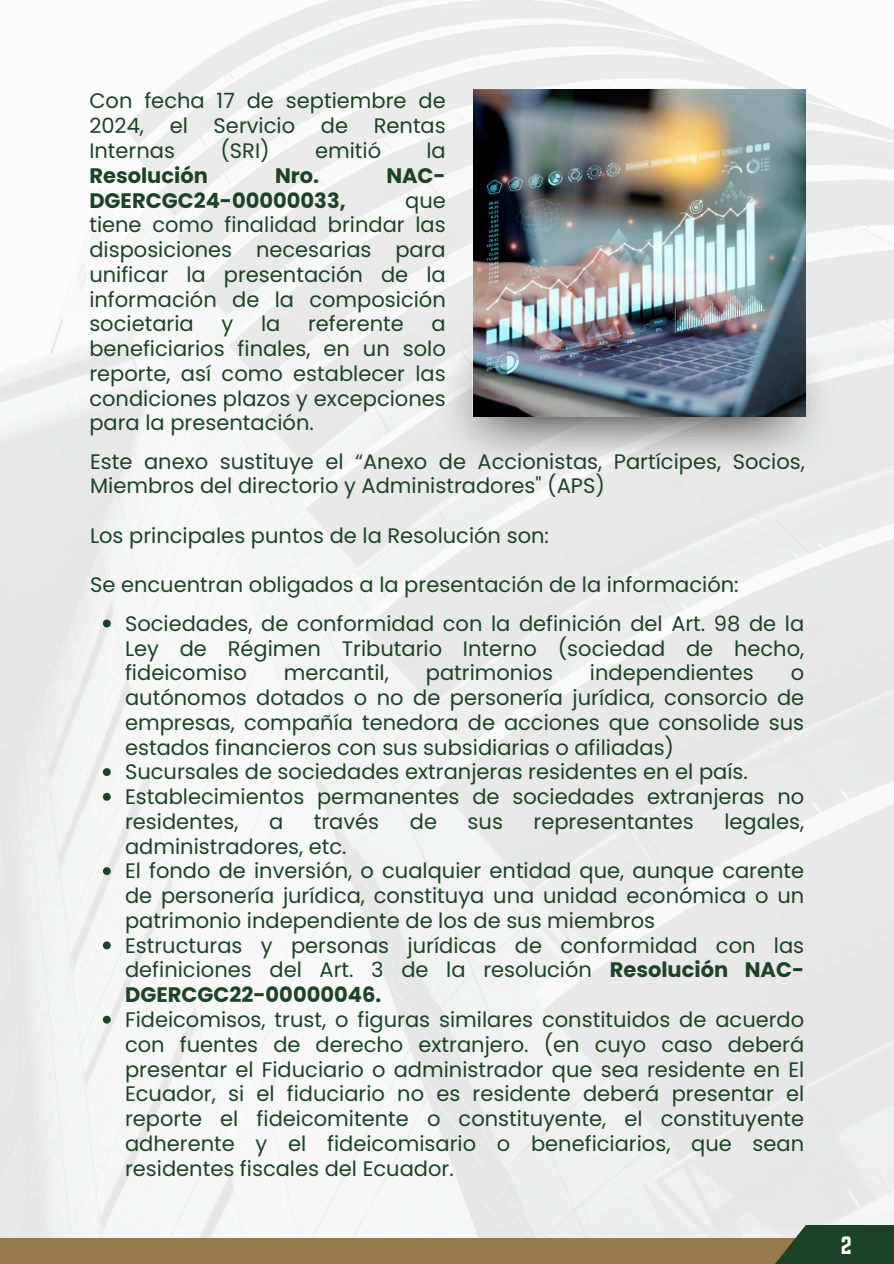
<style>
.page{position:relative;width:894px;height:1264px;background:#fff}
.page>*{position:absolute;margin:0;border:0;box-sizing:border-box;transform-origin:0 0}
.t1{font:21.9px "Norwester";color:#fff}
.t2{font:21px/24.8px "Poppins";color:#1c4326;text-align:justify}
.t3{font:700 21px "Poppins";color:#1c4326}
.s1{font-weight:700}
</style>
<div class="page">
<img style="left:0;top:0;width:893px;height:1238px">
<img style="left:439px;top:330px;width:399px;height:136px">
<img style="left:473px;top:89px;width:332px;height:328px">
<div style="left:0;top:1238px;width:810px;height:25px;background:#967a4b"></div>
<svg style="left:752px;top:1224px;width:141px;height:39px;fill:#1c4326"></svg>
<svg style="left:103px;top:619px;width:8px;height:8px"></svg>
<svg style="left:103px;top:768px;width:8px;height:8px"></svg>
<svg style="left:103px;top:792px;width:8px;height:8px"></svg>
<svg style="left:103px;top:867px;width:8px;height:8px"></svg>
<svg style="left:103px;top:941px;width:8px;height:8px"></svg>
<svg style="left:103px;top:1015px;width:8px;height:8px"></svg>
<p class="t2" style="left:89px;top:89px;width:358px">Con fecha 17 de septiembre de 2024, el Servicio de Rentas Internas</p>
<p class="t2" style="left:220px;top:138px;width:51px">(SRI)</p>
<p class="t2" style="left:315px;top:138px;width:68px">emitió</p>
<p class="t2" style="left:426px;top:138px;width:21px">la</p>
<p class="t3" style="left:89px;top:161px;width:120px">Resolución</p>
<p class="t3" style="left:275px;top:161px;width:46px">Nro.</p>
<p class="t3" style="left:386px;top:161px;width:61px">NAC-</p>
<p class="t3" style="left:89px;top:185px;width:258px">DGERCGC24-00000033,</p>
<p class="t2" style="left:89px;top:188px;width:358px;text-indent:316px">que tiene como finalidad brindar las disposiciones necesarias para unificar la presentación de la información de la composición societaria</p>
<p class="t2" style="left:221px;top:311px;width:13px">y</p>
<p class="t2" style="left:261px;top:311px;width:21px">la</p>
<p class="t2" style="left:308px;top:311px;width:97px">referente</p>
<p class="t2" style="left:89px;top:311px;width:358px;text-indent:342px">a beneficiarios finales, en un solo reporte, así como establecer las condiciones plazos y excepciones para la presentación.</p>
<p class="t2" style="left:90px;top:449px;width:716px">Este anexo sustituye el “Anexo de Accionistas, Partícipes, Socios,<br>Miembros del directorio y Administradores" (APS)</p>
<p class="t2" style="left:90px;top:523px;width:460px">Los principales puntos de la Resolución son:</p>
<p class="t2" style="left:90px;top:572px;width:650px">Se encuentran obligados a la presentación de la información:</p>
<p class="t2" style="left:125px;top:611px;width:680px">Sociedades, de conformidad con la definición del Art. 98 de la Ley de Régimen Tributario Interno (sociedad de hecho, fideicomiso</p>
<p class="t2" style="left:284px;top:660px;width:106px">mercantil,</p>
<p class="t2" style="left:425px;top:660px;width:129px">patrimonios</p>
<p class="t2" style="left:589px;top:660px;width:165px">independientes</p>
<p class="t2" style="left:125px;top:660px;width:680px;text-indent:665px">o autónomos dotados o no de personería jurídica, consorcio de empresas, compañía tenedora de acciones que consolide sus estados financieros con sus subsidiarias o afiliadas)</p>
<h1 class="t2" style="left:125px;top:759px;width:624px">Sucursales de sociedades extranjeras residentes en el país.</h1>
<h1 class="t2" style="left:125px;top:784px;width:680px">Establecimientos permanentes de sociedades extranjeras no residentes,</h1>
<h1 class="t2" style="left:269px;top:809px;width:16px">a</h1>
<h1 class="t2" style="left:314px;top:809px;width:67px">través</h1>
<h1 class="t2" style="left:410px;top:809px;width:29px">de</h1>
<h1 class="t2" style="left:467px;top:809px;width:37px">sus</h1>
<h1 class="t2" style="left:533px;top:809px;width:162px">representantes</h1>
<h1 class="t2" style="left:724px;top:809px;width:81px">legales,</h1>
<h1 class="t2" style="left:125px;top:834px;width:223px">administradores, etc.</h1>
<h1 class="t2" style="left:125px;top:858px;width:680px">El fondo de inversión, o cualquier entidad que, aunque carente de personería jurídica, constituya una unidad económica o un patrimonio independiente de los de sus miembros</h1>
<p class="t2" style="left:125px;top:933px;width:680px">Estructuras y personas jurídicas de conformidad con las definiciones del Art. 3 de la resolución <span class="s1">Resolución NAC-DGERCGC22-00000046.</span></p>
<p class="t2" style="left:125px;top:1007px;width:680px">Fideicomisos, trust, o figuras similares constituidos de acuerdo con fuentes de derecho extranjero. (en cuyo caso deberá presentar el Fiduciario o administrador que sea residente en El Ecuador, si el fiduciario no es residente deberá presentar el reporte el fideicomitente o constituyente, el constituyente adherente y el fideicomisario o beneficiarios, que sean residentes fiscales del Ecuador.</p>
<p class="t1" style="left:840px;top:1232px;width:12px">2</p>
</div>
